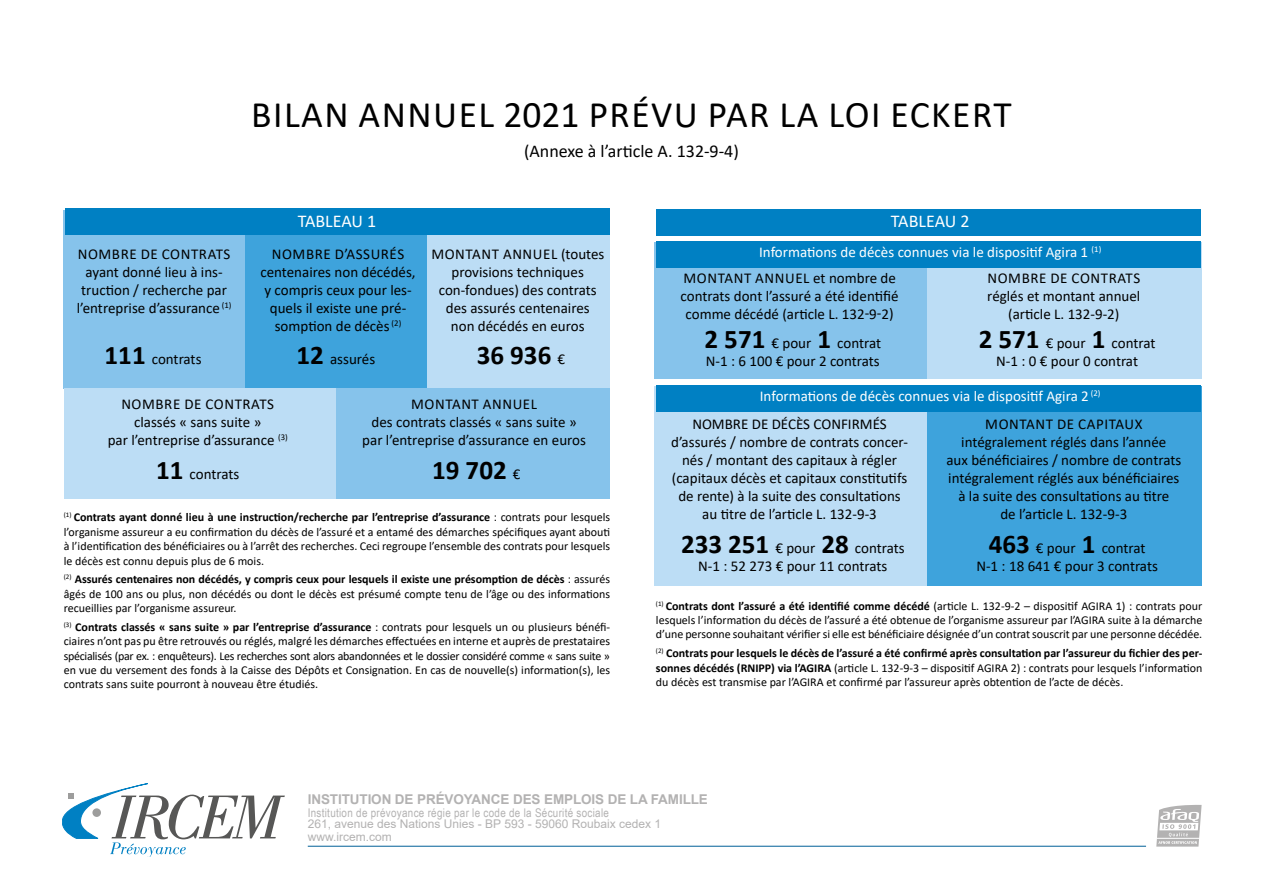
<style>
.page{position:relative;width:1263px;height:893px;background:#fff}
.page>*{position:absolute;margin:0;border:0;box-sizing:border-box;transform-origin:0 0}
.t1{font:37.5px "Calibri";letter-spacing:.04em;color:#000}
.t2{font:700 27px "Calibri";color:#000}
.t3{font:18px "Calibri";color:#000}
.t4{font:18px "Calibri";letter-spacing:-.005em;color:#fff}
.t5{font:15px/18px "Calibri";color:#000;text-align:center}
.t6{font:15px "Calibri";color:#fff}
.t7{font:700 13.5px "Arial";letter-spacing:-.01em;color:#b3b2b2}
.t8{font:12px/14.4px "Calibri";color:#000;text-align:justify}
.t9{font:12px/12.8px "Arial";color:#b3b2b2}
.t10{font:12px "Arial Narrow";letter-spacing:.025em;color:#b3b2b2}
.s1{font-weight:700;font-size:27px}
.s2{font-weight:400;font-size:15px}
.s3{font-weight:700}
</style>
<div class="page">
<div style="left:64px;top:210px;width:182px;height:178px;background:#86c3eb"></div>
<div style="left:655px;top:243px;width:274px;height:136px;background:#86c3eb"></div>
<div style="left:655px;top:386px;width:274px;height:200px;background:#bcddf5"></div>
<div style="left:927px;top:243px;width:274px;height:136px;background:#bcddf5"></div>
<div style="left:927px;top:386px;width:274px;height:200px;background:#3ea3dc"></div>
<div style="left:246px;top:210px;width:182px;height:178px;background:#3ea3dc"></div>
<div style="left:428px;top:210px;width:182px;height:178px;background:#bcddf5"></div>
<div style="left:65px;top:208px;width:544px;height:26px;background:#0080c3"></div>
<div style="left:656px;top:241px;width:544px;height:26px;background:#0080c3"></div>
<div style="left:656px;top:385px;width:544px;height:26px;background:#0080c3"></div>
<div style="left:656px;top:210px;width:544px;height:26px;background:#0080c3"></div>
<div style="left:64px;top:388px;width:273px;height:110px;background:#bcddf5"></div>
<div style="left:336px;top:388px;width:273px;height:110px;background:#86c3eb"></div>
<svg style="left:1156px;top:805px;width:46px;height:42px"></svg>
<hr style="left:1157px;top:838px;width:42px;height:1px;background:#fff">
<svg style="left:62px;top:783px;width:223px;height:74px"></svg>
<hr style="left:308px;top:846px;width:838px;height:1px;background:#016097">
<p class="t5" style="left:77px;top:245px;width:156px">NOMBRE DE CONTRATS ayant donné lieu à ins&shy;truction / recherche par l’entreprise d’assurance <sup>(1)</sup></p>
<p class="t5" style="left:105px;top:350px;width:98px"><span class="s1">111</span> contrats</p>
<h1 class="t1" style="left:251px;top:88px;width:762px">BILAN ANNUEL 2021 PRÉVU PAR LA LOI ECKERT</h1>
<h3 class="t3" style="left:524px;top:138px;width:216px">(Annexe à l’article A. 132-9-4)</h3>
<h3 class="t4" style="left:298px;top:209px;width:80px">TABLEAU 1</h3>
<h3 class="t4" style="left:891px;top:209px;width:80px">TABLEAU 2</h3>
<p class="t6" style="left:759px;top:242px;width:344px">Informations de décès connues via le dispositif Agira 1 <sup>(1)</sup></p>
<p class="t5" style="left:260px;top:245px;width:157px">NOMBRE D’ASSURÉS centenaires non décédés, y compris ceux pour les&shy;quels il existe une pré&shy;somption de décès <sup>(2)</sup></p>
<p class="t5" style="left:431px;top:245px;width:175px">MONTANT ANNUEL (toutes provisions techniques con-fondues) des contrats des assurés centenaires<br>non décédés en euros</p>
<p class="t5" style="left:681px;top:268px;width:219px">MONTANT ANNUEL et nombre de contrats dont l’assuré a été identifié comme décédé (article L. 132-9-2)</p>
<p class="t5" style="left:987px;top:268px;width:155px">NOMBRE DE CONTRATS réglés et montant annuel (article L. 132-9-2)</p>
<p class="t5" style="left:704px;top:334px;width:178px;text-align:left"><span class="s1">2 571</span> € pour <span class="s1">1</span> contrat<br>N-1 : 6 100 € pour 2 contrats</p>
<p class="t5" style="left:979px;top:334px;width:178px"><span class="s1">2 571</span> € pour <span class="s1">1</span> contrat<br>N-1 : 0 € pour 0 contrat</p>
<p class="t5" style="left:297px;top:350px;width:80px"><span class="s1">12</span> assurés</p>
<h2 class="t2" style="left:477px;top:336px;width:90px">36 936 <span class="s2">€</span></h2>
<p class="t5" style="left:108px;top:395px;width:182px">NOMBRE DE CONTRATS classés « sans suite »<br>par l’entreprise d’assurance <sup>(3)</sup></p>
<p class="t5" style="left:362px;top:395px;width:225px">MONTANT ANNUEL<br>des contrats classés « sans suite » par l’entreprise d’assurance en euros</p>
<p class="t5" style="left:156px;top:464px;width:85px"><span class="s1">11</span> contrats</p>
<h2 class="t2" style="left:432px;top:451px;width:90px">19 702 <span class="s2">€</span></h2>
<p class="t8" style="left:64px;top:510px;width:548px"><sup>(1)</sup> <span class="s3">Contrats ayant donné lieu à une instruction/recherche par l’entreprise d’assurance</span> : contrats pour lesquels l’organisme assureur a eu confirmation du décès de l’assuré et a entamé des démarches spécifiques ayant abouti à l’identification des bénéficiaires ou à l’arrêt des recherches. Ceci regroupe l’ensemble des contrats pour lesquels le décès est connu depuis plus de 6 mois.</p>
<p class="t8" style="left:64px;top:572px;width:548px"><sup>(2)</sup> <span class="s3">Assurés centenaires non décédés, y compris ceux pour lesquels il existe une présomption de décès</span> : assurés âgés de 100 ans ou plus, non décédés ou dont le décès est présumé compte tenu de l’âge ou des informations recueillies par l’organisme assureur.</p>
<p class="t8" style="left:64px;top:619px;width:548px"><sup>(3)</sup> <span class="s3">Contrats classés « sans suite » par l’entreprise d’assurance</span> : contrats pour lesquels un ou plusieurs bénéfi&shy;ciaires n’ont pas pu être retrouvés ou réglés, malgré les démarches effectuées en interne et auprès de prestataires spécialisés (par ex. : enquêteurs). Les recherches sont alors abandonnées et le dossier considéré comme « sans suite » en vue du versement des fonds à la Caisse des Dépôts et Consignation. En cas de nouvelle(s) information(s), les contrats sans suite pourront à nouveau être étudiés.</p>
<p class="t6" style="left:760px;top:385px;width:342px">Informations de décès connues via le dispositif Agira 2 <sup>(2)</sup></p>
<p class="t5" style="left:671px;top:415px;width:238px">NOMBRE DE DÉCÈS CONFIRMÉS d’assurés / nombre de contrats concer&shy;nés / montant des capitaux à régler (capitaux décès et capitaux constitutifs de rente) à la suite des consultations au titre de l’article L. 132-9-3</p>
<p class="t5" style="left:681px;top:539px;width:225px"><span class="s1">233 251</span> € pour <span class="s1">28</span> contrats<br>N-1 : 52 273 € pour 11 contrats</p>
<p class="t5" style="left:946px;top:415px;width:236px">MONTANT DE CAPITAUX intégralement réglés dans l’année<br>aux bénéficiaires / nombre de contrats intégralement réglés aux bénéficiaires à la suite des consultations au titre<br>de l’article L. 132-9-3</p>
<p class="t5" style="left:976px;top:539px;width:183px"><span class="s1">463</span> € pour <span class="s1">1</span> contrat<br>N-1 : 18 641 € pour 3 contrats</p>
<p class="t8" style="left:656px;top:598px;width:548px"><sup>(1)</sup> <span class="s3">Contrats dont l’assuré a été identifié comme décédé</span> (article L. 132-9-2 – dispositif AGIRA 1) : contrats pour lesquels l’information du décès de l’assuré a été obtenue de l’organisme assureur par l’AGIRA suite à la démarche d’une personne souhaitant vérifier si elle est bénéficiaire désignée d’un contrat souscrit par une personne décédée.</p>
<p class="t8" style="left:656px;top:646px;width:548px"><sup>(2)</sup> <span class="s3">Contrats pour lesquels le décès de l’assuré a été confirmé après consultation par l’assureur du fichier des per&shy;sonnes décédés (RNIPP) via l’AGIRA</span> (article L. 132-9-3 – dispositif AGIRA 2) : contrats pour lesquels l’information du décès est transmise par l’AGIRA et confirmé par l’assureur après obtention de l’acte de décès.</p>
<p class="t7" style="left:308px;top:790px;width:402px">INSTITUTION DE PRÉVOYANCE DES EMPLOIS DE LA FAMILLE</p>
<p class="t10" style="left:308px;top:804px;width:303px">Institution de prévoyance régie par le code de la Sécurité sociale</p>
<p class="t9" style="left:308px;top:818px;width:355px">261, avenue des Nations Unies - BP 593 - 59060 Roubaix cedex 1 www.ircem.com</p>
</div>
